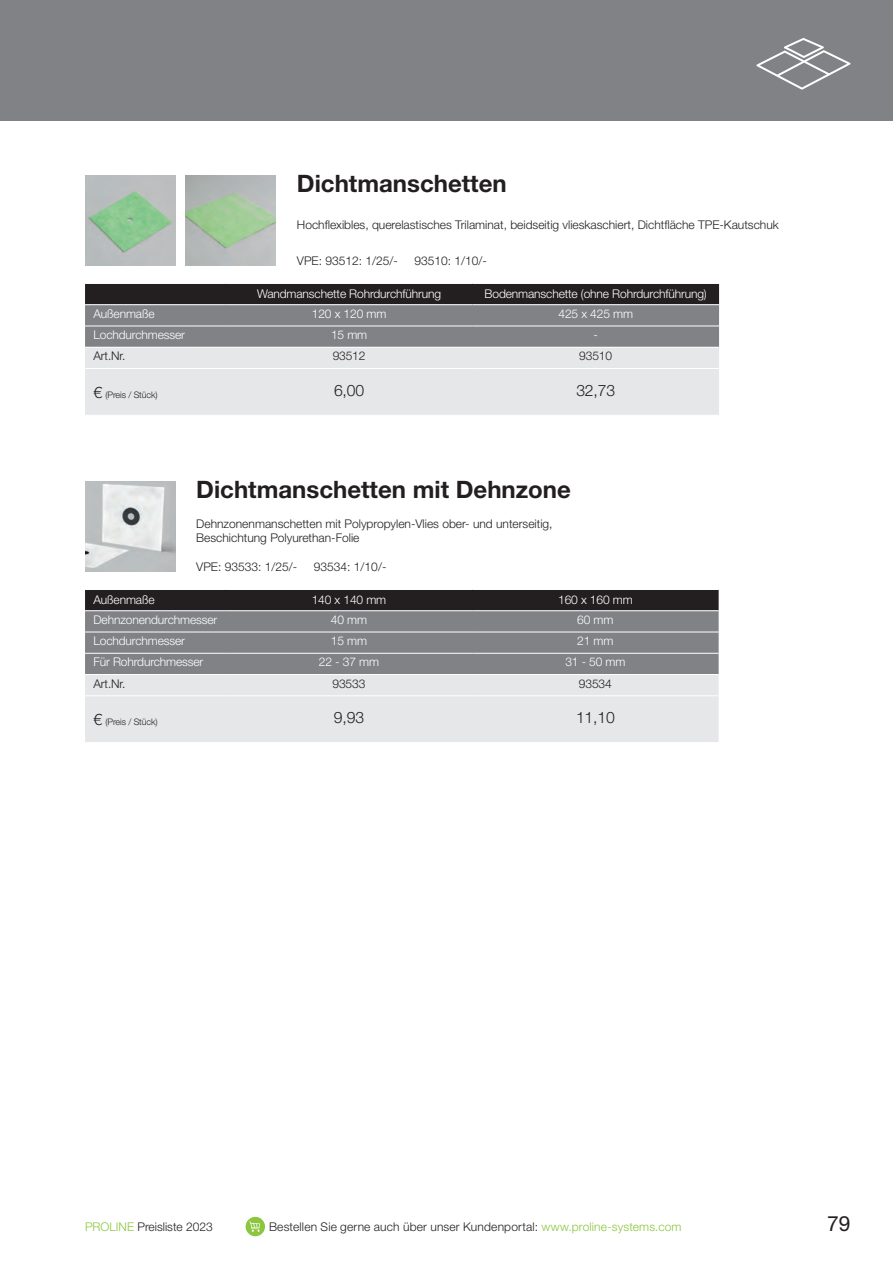
<style>
.page{position:relative;width:893px;height:1263px;background:#fff}
.page>*{position:absolute;margin:0;border:0;box-sizing:border-box;transform-origin:0 0}
.t1{font:700 24px "Helvetica Neue LT Std";color:#231f20}
.t2{font:21px "Helvetica Neue LT Std";color:#231f20}
.t3{font:300 15.75px "Helvetica Neue LT Std";letter-spacing:-.01em;color:#231f20}
.t4{font:300 12px/14.4px "Helvetica Neue LT Std";color:#231f20}
.t5{font:300 12px "Helvetica Neue LT Std";letter-spacing:-.01em;color:#fff}
.t6{font:300 9px "Helvetica Neue LT Std";letter-spacing:-.01em;color:#231f20}
.s1{font-size:15.75px}
.s2{color:#8bc63e}
</style>
<div class="page">
<div style="left:0;top:0;width:893px;height:121px;background:#808285"></div>
<svg style="left:85px;top:284px;width:634px;height:131px;background:#a7a7aa"></svg>
<hr style="left:226px;top:304px;width:246px;height:1px;background:#fff">
<hr style="left:472px;top:304px;width:247px;height:1px;background:#fff">
<hr style="left:226px;top:326px;width:246px;height:1px;background:#fff">
<hr style="left:472px;top:326px;width:247px;height:1px;background:#fff">
<hr style="left:226px;top:347px;width:246px;height:1px;background:#fff">
<hr style="left:472px;top:347px;width:247px;height:1px;background:#fff">
<hr style="left:85px;top:304px;width:141px;height:1px;background:#fff">
<hr style="left:85px;top:326px;width:141px;height:1px;background:#fff">
<hr style="left:85px;top:347px;width:141px;height:1px;background:#fff">
<hr style="left:85px;top:368px;width:141px;height:1px;background:#fff">
<hr style="left:226px;top:368px;width:246px;height:1px;background:#fff">
<hr style="left:472px;top:368px;width:247px;height:1px;background:#fff">
<img style="left:85px;top:175px;width:90px;height:90px">
<img style="left:186px;top:175px;width:90px;height:90px">
<svg style="left:85px;top:590px;width:634px;height:152px;background:#a2a2a5"></svg>
<hr style="left:226px;top:610px;width:246px;height:1px;background:#fff">
<hr style="left:472px;top:610px;width:247px;height:1px;background:#fff">
<hr style="left:226px;top:632px;width:246px;height:1px;background:#fff">
<hr style="left:472px;top:632px;width:247px;height:1px;background:#fff">
<hr style="left:226px;top:653px;width:246px;height:1px;background:#fff">
<hr style="left:472px;top:653px;width:247px;height:1px;background:#fff">
<hr style="left:226px;top:674px;width:246px;height:1px;background:#fff">
<hr style="left:472px;top:674px;width:247px;height:1px;background:#fff">
<hr style="left:85px;top:610px;width:141px;height:1px;background:#fff">
<hr style="left:85px;top:632px;width:141px;height:1px;background:#fff">
<hr style="left:85px;top:653px;width:141px;height:1px;background:#fff">
<hr style="left:85px;top:674px;width:141px;height:1px;background:#fff">
<hr style="left:85px;top:695px;width:141px;height:1px;background:#fff">
<hr style="left:226px;top:695px;width:246px;height:1px;background:#fff">
<hr style="left:472px;top:695px;width:247px;height:1px;background:#fff">
<img style="left:85px;top:481px;width:90px;height:90px">
<div style="left:246px;top:1217px;width:19px;height:19px;background:#8bc63e;border-radius:50%"></div>
<svg style="left:249px;top:1221px;width:11px;height:11px"></svg>
<svg style="left:756px;top:38px;width:94px;height:52px"></svg>
<h1 class="t1" style="left:297px;top:169px;width:211px">Dichtmanschetten</h1>
<p class="t4" style="left:297px;top:217px;width:483px">Hochflexibles, querelastisches Trilaminat, beidseitig vlieskaschiert, Dichtfläche TPE-Kautschuk</p>
<p class="t4" style="left:297px;top:253px;width:102px">VPE: 93512: 1/25/-</p>
<p class="t4" style="left:415px;top:253px;width:74px">93510: 1/10/-</p>
<p class="t5" style="left:257px;top:287px;width:185px">Wandmanschette Rohrdurchführung</p>
<p class="t5" style="left:485px;top:287px;width:224px">Bodenmanschette (ohne Rohrdurchführung)</p>
<p class="t5" style="left:94px;top:306px;width:63px">Außenmaße</p>
<p class="t5" style="left:312px;top:306px;width:76px">120 x 120 mm</p>
<p class="t5" style="left:558px;top:306px;width:76px">425 x 425 mm</p>
<p class="t5" style="left:94px;top:327px;width:93px">Lochdurchmesser</p>
<p class="t5" style="left:331px;top:327px;width:38px">15 mm</p>
<p class="t5" style="left:593px;top:327px;width:6px">-</p>
<p class="t4" style="left:94px;top:348px;width:33px">Art.Nr.</p>
<p class="t4" style="left:333px;top:348px;width:34px">93512</p>
<p class="t4" style="left:579px;top:348px;width:34px">93510</p>
<p class="t6" style="left:94px;top:389px;width:66px"><span class="s1">€</span> (Preis / Stück)</p>
<h3 class="t3" style="left:334px;top:380px;width:32px">6,00</h3>
<h3 class="t3" style="left:576px;top:380px;width:40px">32,73</h3>
<h1 class="t1" style="left:196px;top:475px;width:376px">Dichtmanschetten mit Dehnzone</h1>
<p class="t4" style="left:196px;top:516px;width:358px">Dehnzonenmanschetten mit Polypropylen-Vlies ober- und unterseitig,<br>Beschichtung Polyurethan-Folie</p>
<p class="t4" style="left:196px;top:559px;width:102px">VPE: 93533: 1/25/-</p>
<p class="t4" style="left:314px;top:559px;width:74px">93534: 1/10/-</p>
<p class="t5" style="left:94px;top:593px;width:63px">Außenmaße</p>
<p class="t5" style="left:312px;top:593px;width:76px">140 x 140 mm</p>
<p class="t5" style="left:558px;top:593px;width:76px">160 x 160 mm</p>
<p class="t5" style="left:94px;top:612px;width:125px">Dehnzonendurchmesser</p>
<p class="t5" style="left:331px;top:612px;width:38px">40 mm</p>
<p class="t5" style="left:577px;top:612px;width:38px">60 mm</p>
<p class="t5" style="left:94px;top:633px;width:93px">Lochdurchmesser</p>
<p class="t5" style="left:331px;top:633px;width:38px">15 mm</p>
<p class="t5" style="left:577px;top:633px;width:38px">21 mm</p>
<p class="t5" style="left:94px;top:655px;width:111px">Für Rohrdurchmesser</p>
<p class="t5" style="left:319px;top:655px;width:62px">22 - 37 mm</p>
<p class="t5" style="left:565px;top:655px;width:62px">31 - 50 mm</p>
<p class="t4" style="left:94px;top:676px;width:33px">Art.Nr.</p>
<p class="t4" style="left:332px;top:676px;width:34px">93533</p>
<p class="t4" style="left:579px;top:676px;width:34px">93534</p>
<p class="t6" style="left:94px;top:716px;width:66px"><span class="s1">€</span> (Preis / Stück)</p>
<h3 class="t3" style="left:334px;top:708px;width:32px">9,93</h3>
<h3 class="t3" style="left:576px;top:708px;width:40px">11,10</h3>
<p class="t4" style="left:85px;top:1219px;width:129px"><span class="s2">PROLINE</span> Preisliste 2023</p>
<p class="t4" style="left:269px;top:1219px;width:414px">Bestellen Sie gerne auch über unser Kundenportal: <span class="s2">www.proline-systems.com</span></p>
<h2 class="t2" style="left:827px;top:1211px;width:25px">79</h2>
</div>
